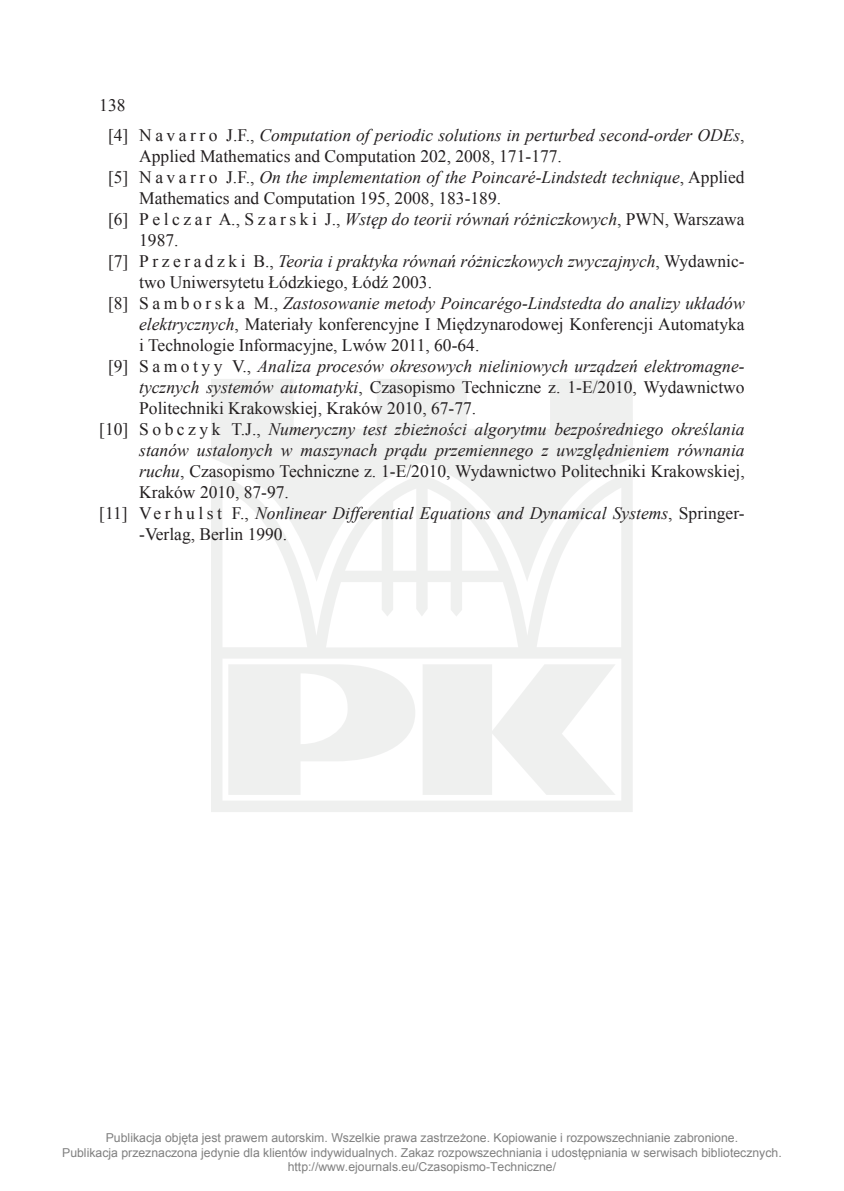
<style>
.page{position:relative;width:844px;height:1191px;background:#fff}
.page>*{position:absolute;margin:0;border:0;box-sizing:border-box;transform-origin:0 0}
.literatura_tekst{font:17.5px/21px "Times New Roman";color:#231f20}
.literatura_tekst-2{font:italic 17.5px/21px "Times New Roman";color:#231f20}
.t1{font:12.25px/14.7px "Arial";color:#808080;text-align:center}
.s1{font-style:normal}
.s2{font-style:italic}
</style>
<div class="page">
<svg style="left:211px;top:379px;width:421px;height:433px;fill:#eff0ef"></svg>
<p class="literatura_tekst-2" style="left:108px;top:90px;width:638px;line-height:29.8px;text-indent:-9px"><span class="s1">138<br>[4] N a v a r r o J.F.,</span> Computation of periodic solutions in perturbed second-order ODEs<span class="s1">,</span></p>
<p class="literatura_tekst" style="left:139px;top:146px;width:424px">Applied Mathematics and Computation 202, 2008, 171-177.</p>
<p class="literatura_tekst" style="left:139px;top:167px;width:606px;text-indent:-31px">[5] N a v a r r o J.F., <span class="s2">On the implementation of the Poincaré-Lindstedt technique</span>, Applied<br>Mathematics and Computation 195, 2008, 183-189.</p>
<p class="literatura_tekst" style="left:139px;top:209px;width:607px;text-indent:-31px">[6] P e l c z a r A., S z a r s k i J., <span class="s2">Wstęp do teorii równań różniczkowych</span>, PWN, Warszawa<br>1987.</p>
<p class="literatura_tekst" style="left:139px;top:251px;width:606px;text-indent:-31px">[7] P r z e r a d z k i B., <span class="s2">Teoria i praktyka równań różniczkowych zwyczajnych</span>, Wydawnic&shy;two Uniwersytetu Łódzkiego, Łódź 2003.</p>
<p class="literatura_tekst" style="left:139px;top:293px;width:607px;text-align:justify;text-indent:-31px">[8] S a m b o r s k a M., <span class="s2">Zastosowanie metody Poincarégo-Lindstedta do analizy układów elektrycznych</span>, Materiały konferencyjne I Międzynarodowej Konferencji Automatyka i Technologie Informacyjne, Lwów 2011, 60-64.</p>
<p class="literatura_tekst" style="left:139px;top:356px;width:606px;text-align:justify;text-indent:-31px">[9] S a m o t y y V., <span class="s2">Analiza procesów okresowych nieliniowych urządzeń elektromagne&shy;tycznych systemów automatyki</span>, Czasopismo Techniczne z. 1-E/2010, Wydawnictwo Politechniki Krakowskiej, Kraków 2010, 67-77.</p>
<p class="literatura_tekst-2" style="left:139px;top:418px;width:606px;text-align:justify;text-indent:-40px"><span class="s1">[10] S o b c z y k T.J.,</span> Numeryczny test zbieżności algorytmu bezpośredniego określania stanów ustalonych w maszynach prądu przemiennego z uwzględnieniem równania ruchu<span class="s1">, Czasopismo Techniczne z. 1-E/2010, Wydawnictwo Politechniki Krakowskiej, Kraków 2010, 87-97.</span></p>
<p class="literatura_tekst-2" style="left:139px;top:502px;width:606px;text-indent:-40px"><span class="s1">[11] Ve r h u l s t F.,</span> Nonlinear Differential Equations and Dynamical Systems<span class="s1">, Springer--Verlag, Berlin 1990.</span></p>
<p class="t1" style="left:62px;top:1130px;width:721px">Publikacja objęta jest prawem autorskim. Wszelkie prawa zastrzeżone. Kopiowanie i rozpowszechnianie zabronione.<br>Publikacja przeznaczona jedynie dla klientów indywidualnych. Zakaz rozpowszechniania i udostępniania w serwisach bibliotecznych. http://www.ejournals.eu/Czasopismo-Techniczne/</p>
</div>
